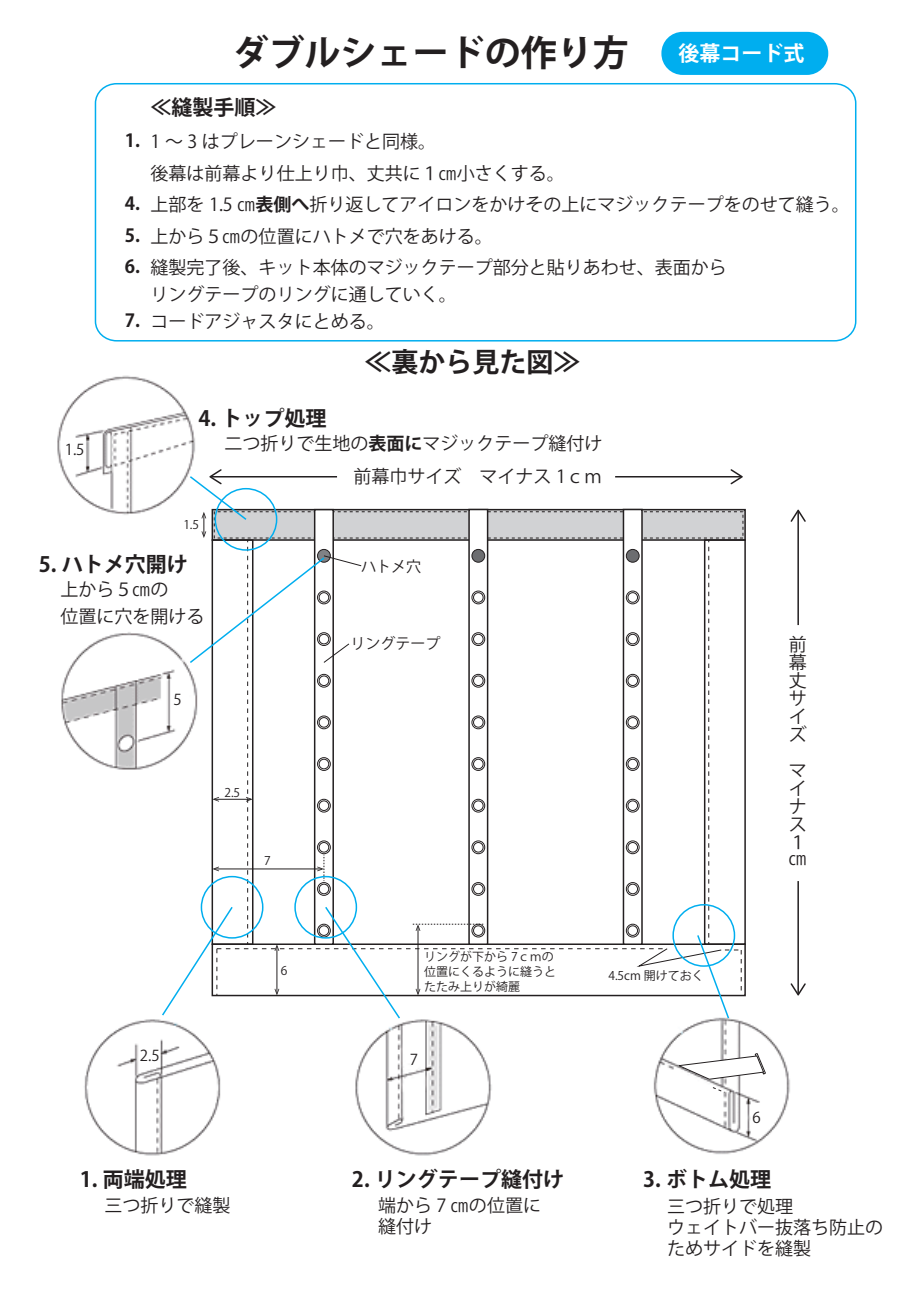
<style>
.page{position:relative;width:919px;height:1289px;background:#fff}
.page>*{position:absolute;margin:0;border:0;box-sizing:border-box;transform-origin:0 0}
.t1{font:700 36px "Koz Go Pr 6 N";color:#231f20}
.t2{font:700 27px "Koz Go Pr 6 N";color:#231f20}
.t3{font:700 21px "Koz Go Pr 6 N";color:#231f20}
.t4{font:700 21px "Koz Go Pr 6 N";color:#fff}
.t5{font:18px/18.1px "Koz Go Pr 6 N";color:#231f20}
.t6{font:700 18px/31.5px "Koz Go Pr 6 N";color:#231f20;text-align:justify}
.t7{font:15px "Koz Go Pr 6 N";color:#231f20}
.t8{font:12px/15px "Koz Go Pr 6 N";color:#231f20}
.s1{font-weight:700}
</style>
<div class="page">
<hr style="left:797px;top:511px;width:1px;height:114px;background:#231f20">
<svg style="left:790px;top:509px;width:15px;height:13px"></svg>
<hr style="left:797px;top:881px;width:1px;height:112px;background:#231f20">
<svg style="left:790px;top:983px;width:15px;height:12px"></svg>
<img style="left:355px;top:1020px;width:137px;height:136px">
<img style="left:84px;top:1019px;width:137px;height:137px">
<img style="left:653px;top:1020px;width:137px;height:134px">
<svg style="left:676px;top:1052px;width:90px;height:27px"></svg>
<svg style="left:712px;top:1086px;width:13px;height:7px"></svg>
<img style="left:57px;top:375px;width:139px;height:140px">
<img style="left:61px;top:632px;width:99px;height:138px">
<div style="left:95px;top:83px;width:761px;height:258px;border:2px solid #00aeef;border-radius:20px"></div>
<div style="left:661px;top:32px;width:167px;height:43px;background:#00aeef;border-radius:21px"></div>
<svg style="left:160px;top:469px;width:582px;height:551px"></svg>
<p class="t7" style="left:65px;top:441px;width:21px">1.5</p>
<p class="t6" style="left:125px;top:125px;width:17px">1.</p>
<p class="t6" style="left:125px;top:188px;width:17px">4.<br>5.<br>6.</p>
<p class="t6" style="left:125px;top:305px;width:17px">7.</p>
<h1 class="t1" style="left:232px;top:32px;width:397px">ダブルシェードの作り方</h1>
<p class="t3" style="left:150px;top:95px;width:127px">≪縫製手順≫</p>
<p class="t5" style="left:150px;top:126px;width:700px;line-height:31.5px">1 ～ 3 はプレーンシェードと同様。<br>後幕は前幕より仕上り巾、丈共に１㎝小さくする。<br>上部を 1.5 ㎝<span class="s1">表側へ</span>折り返してアイロンをかけその上にマジックテープをのせて縫う。上から５㎝の位置にハトメで穴をあける。<br>縫製完了後、キット本体のマジックテープ部分と貼りあわせ、表面から</p>
<p class="t5" style="left:150px;top:282px;width:307px;line-height:27px">リングテープのリングに通していく。コードアジャスタにとめる。</p>
<p class="t4" style="left:678px;top:42px;width:127px">後幕コード式</p>
<h2 class="t2" style="left:364px;top:347px;width:218px">≪裏から見た図≫</h2>
<p class="t3" style="left:198px;top:406px;width:129px">4. トップ処理</p>
<p class="t5" style="left:224px;top:435px;width:379px">二つ折りで生地の<span class="s1">表面に</span>マジックテープ縫付け</p>
<p class="t5" style="left:353px;top:467px;width:250px">前幕巾サイズ　マイナス 1ｃｍ</p>
<p class="t8" style="left:183px;top:517px;width:17px">1.5</p>
<p class="t3" style="left:39px;top:552px;width:150px">5. ハトメ穴開け</p>
<p class="t5" style="left:60px;top:576px;width:145px;line-height:27px">上から５㎝の<br>位置に穴を開ける</p>
<p class="t7" style="left:173px;top:691px;width:10px">5</p>
<p class="t8" style="left:224px;top:785px;width:17px">2.5</p>
<p class="t8" style="left:264px;top:853px;width:8px">7</p>
<p class="t7" style="left:361px;top:558px;width:62px">ハトメ穴</p>
<p class="t7" style="left:350px;top:635px;width:91px">リングテープ</p>
<p class="t5" style="left:788px;top:636px;width:29px">前幕丈サイズ　</p>
<p class="t5" style="left:788px;top:762px;width:18px;text-align:justify">マイナス１</p>
<p class="t5" style="left:788px;top:850px;width:18px">㎝</p>
<p class="t8" style="left:424px;top:949px;width:133px">リングが下から 7ｃｍの位置にくるように縫うとたたみ上りが綺麗</p>
<p class="t8" style="left:281px;top:963px;width:8px">6</p>
<p class="t8" style="left:608px;top:968px;width:97px">4.5cm 開けておく</p>
<p class="t7" style="left:140px;top:1047px;width:21px">2.5</p>
<p class="t7" style="left:410px;top:1051px;width:10px">7</p>
<p class="t7" style="left:752px;top:1109px;width:10px">6</p>
<p class="t3" style="left:80px;top:1167px;width:108px">1. 両端処理</p>
<p class="t3" style="left:352px;top:1167px;width:213px">2. リングテープ縫付け</p>
<p class="t3" style="left:643px;top:1167px;width:129px">3. ボトム処理</p>
<p class="t5" style="left:104px;top:1196px;width:127px">三つ折りで縫製</p>
<p class="t5" style="left:378px;top:1195px;width:164px;line-height:21px">端から 7 ㎝の位置に縫付け</p>
<p class="t5" style="left:667px;top:1196px;width:217px;line-height:21px">三つ折りで処理<br>ウェイトバー抜落ち防止のためサイドを縫製</p>
</div>
